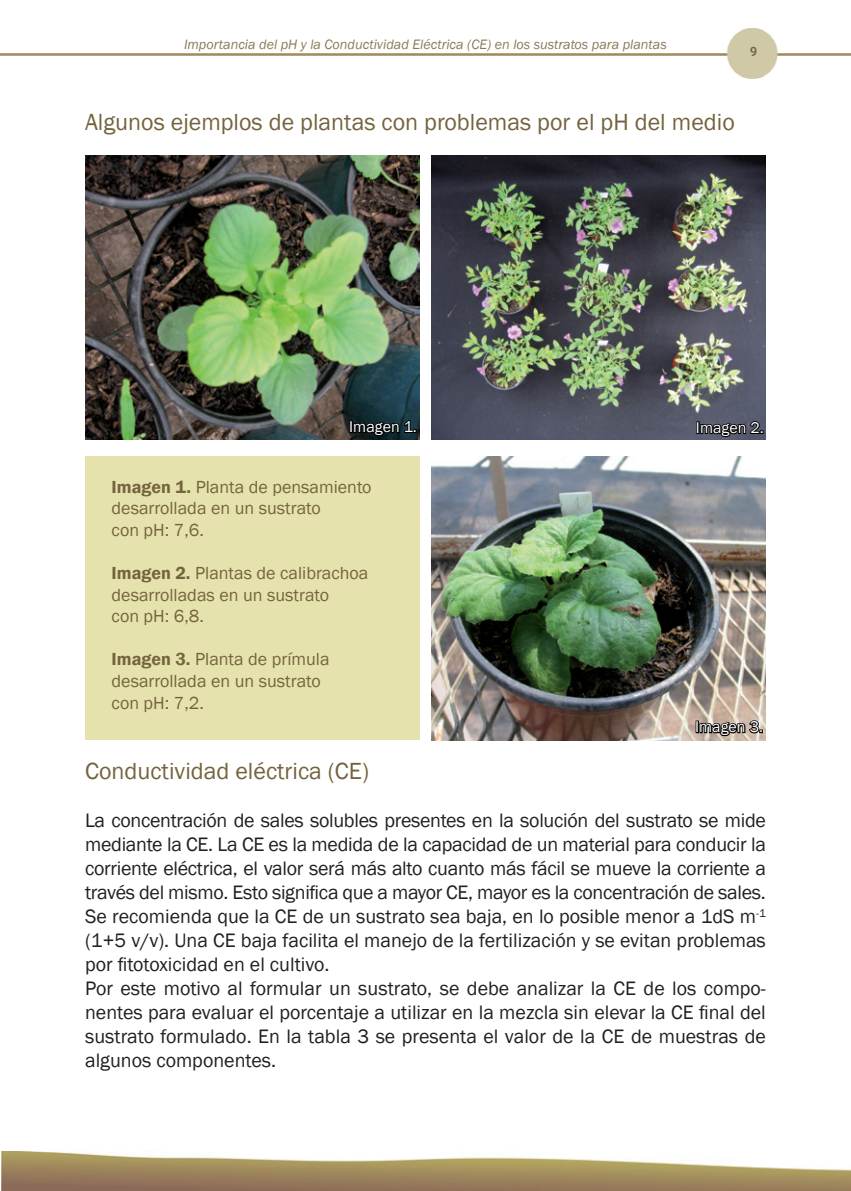
<style>
.page{position:relative;width:851px;height:1191px;background:#fff}
.page>*{position:absolute;margin:0;border:0;box-sizing:border-box;transform-origin:0 0}
.contenido{font:24px "Franklin Gothic";color:#74643e}
.contenido-2{font:20px/24px "Franklin Gothic";color:#231f20;text-align:justify}
.contenido-3{font:18px/21.6px "Franklin Gothic";color:#74643e}
.contenido-4{font:16px "Franklin Gothic";color:#fff}
.t1{font:italic 14px "Franklin Gothic";color:#8a7a58}
.t2{font:14px "Bree";color:#74643e}
.s1{font-weight:600}
</style>
<div class="page">
<img style="left:1px;top:28px;width:849px;height:50px">
<img style="left:1px;top:1151px;width:849px;height:40px">
<div style="left:85px;top:456px;width:335px;height:283px;background:#e6e2ad"></div>
<img style="left:431px;top:156px;width:334px;height:283px">
<img style="left:431px;top:456px;width:334px;height:284px">
<img style="left:85px;top:156px;width:335px;height:283px">
<div style="left:349px;top:420px;width:4px;height:13px;border:2px solid #000"></div>
<svg style="left:352px;top:418px;width:65px;height:20px"></svg>
<svg style="left:696px;top:420px;width:67px;height:18px"></svg>
<svg style="left:695px;top:719px;width:67px;height:18px"></svg>
<p class="t1" style="left:184px;top:36px;width:484px">Importancia del pH y la Conductividad Eléctrica (CE) en los sustratos para plantas</p>
<p class="t2" style="left:749px;top:43px;width:9px">9</p>
<p class="contenido" style="left:85px;top:107px;width:651px">Algunos ejemplos de plantas con problemas por el pH del medio</p>
<p class="contenido-4" style="left:349px;top:417px;width:69px">Imagen 1.</p>
<p class="contenido-3" style="left:112px;top:476px;width:261px"><span class="s1">Imagen 1.</span> Planta de pensamiento</p>
<p class="contenido-3" style="left:112px;top:498px;width:211px">desarrollada en un sustrato con pH: 7,6.</p>
<p class="contenido-3" style="left:112px;top:562px;width:258px"><span class="s1">Imagen 2.</span> Plantas de calibrachoa</p>
<p class="contenido-3" style="left:112px;top:584px;width:219px">desarrolladas en un sustrato con pH: 6,8.</p>
<p class="contenido-3" style="left:112px;top:649px;width:219px"><span class="s1">Imagen 3.</span> Planta de prímula desarrollada en un sustrato</p>
<p class="contenido-3" style="left:112px;top:692px;width:94px">con pH: 7,2.</p>
<p class="contenido-4" style="left:696px;top:418px;width:69px">Imagen 2.</p>
<p class="contenido-4" style="left:695px;top:717px;width:69px">Imagen 3.</p>
<p class="contenido" style="left:85px;top:756px;width:285px">Conductividad eléctrica (CE)</p>
<p class="contenido-2" style="left:85px;top:809px;width:682px">La concentración de sales solubles presentes en la solución del sustrato se mide mediante la CE. La CE es la medida de la capacidad de un material para conducir la corriente eléctrica, el valor será más alto cuanto más fácil se mueve la corriente a través del mismo. Esto significa que a mayor CE, mayor es la concentración de sales.</p>
<p class="contenido-2" style="left:85px;top:905px;width:682px">Se recomienda que la CE de un sustrato sea baja, en lo posible menor a 1dS m<sup>-1 </sup>(1+5 v/v). Una CE baja facilita el manejo de la fertilización y se evitan problemas por fitotoxicidad en el cultivo.</p>
<p class="contenido-2" style="left:85px;top:977px;width:682px">Por este motivo al formular un sustrato, se debe analizar la CE de los compo&shy;nentes para evaluar el porcentaje a utilizar en la mezcla sin elevar la CE final del sustrato formulado. En la tabla 3 se presenta el valor de la CE de muestras de algunos componentes.</p>
</div>
